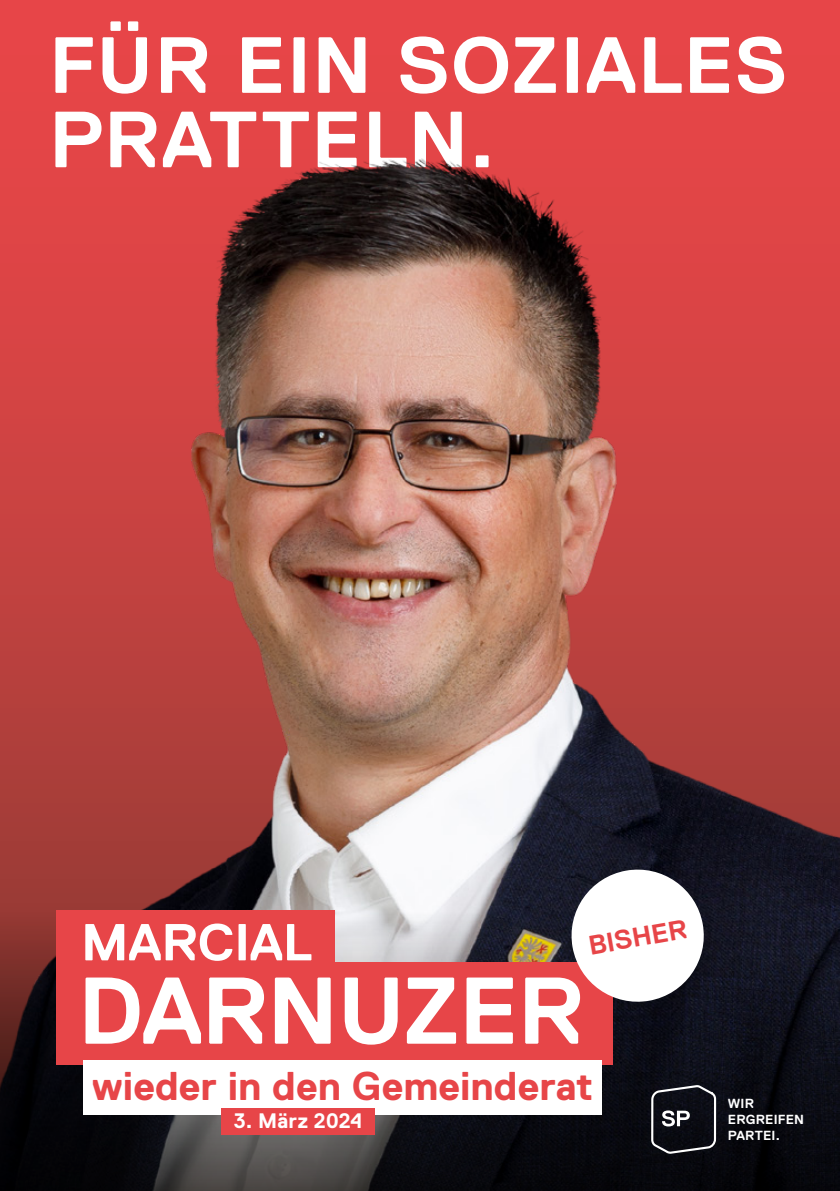
<style>
.page{position:relative;width:840px;height:1191px;background:#fff}
.page>*{position:absolute;margin:0;border:0;box-sizing:border-box;transform-origin:0 0}
.t1{font:700 94.6px "Replica";letter-spacing:-.015em;color:#fff}
.t2{font:700 79.4px/74.4px "Replica";letter-spacing:.015em;color:#fff}
.t3{font:700 51.8px "Replica";letter-spacing:-.005em;color:#fff}
.t4{font:700 40.2px "Replica";color:#e74548}
.t5{font:700 27px "Replica";color:#e74548}
.t6{font:700 21px "Replica";letter-spacing:.01em;color:#fff}
.t7{font:700 13.2px/15.8px "Replica";letter-spacing:.015em;color:#fff}
</style>
<div class="page">
<div style="left:0;top:0;width:839px;height:1191px;background:#e64547"></div>
<img style="left:0;top:158px;width:839px;height:752px">
<svg style="left:0;top:910px;width:839px;height:281px;background:#282428"></svg>
<div style="left:57px;top:962px;width:555px;height:102px;background:#e74548"></div>
<div style="left:57px;top:909px;width:277px;height:64px;background:#e74548"></div>
<svg style="left:560px;top:859px;width:153px;height:153px;background:#ada1a6"></svg>
<div style="left:84px;top:1059px;width:517px;height:55px;background:#fff"></div>
<div style="left:221px;top:1107px;width:154px;height:27px;background:#e74548"></div>
<svg style="left:649px;top:1083px;width:67px;height:69px;background:#2e2f36"></svg>
<p class="t2" style="left:49px;top:28px;width:739px">FÜR EIN SOZIALES<br>PRATTELN.</p>
<p class="t3" style="left:81px;top:913px;width:232px">MARCIAL</p>
<p class="t5" style="left:586px;top:931px;width:101px;rotate:-10deg">BISHER</p>
<p class="t1" style="left:78px;top:958px;width:507px">DARNUZER</p>
<p class="t4" style="left:91px;top:1064px;width:503px">wieder in den Gemeinderat</p>
<p class="t6" style="left:234px;top:1108px;width:130px">3. März 2024</p>
<p class="t7" style="left:727px;top:1095px;width:78px">WIR<br>ERGREIFEN<br>PARTEI.</p>
</div>
